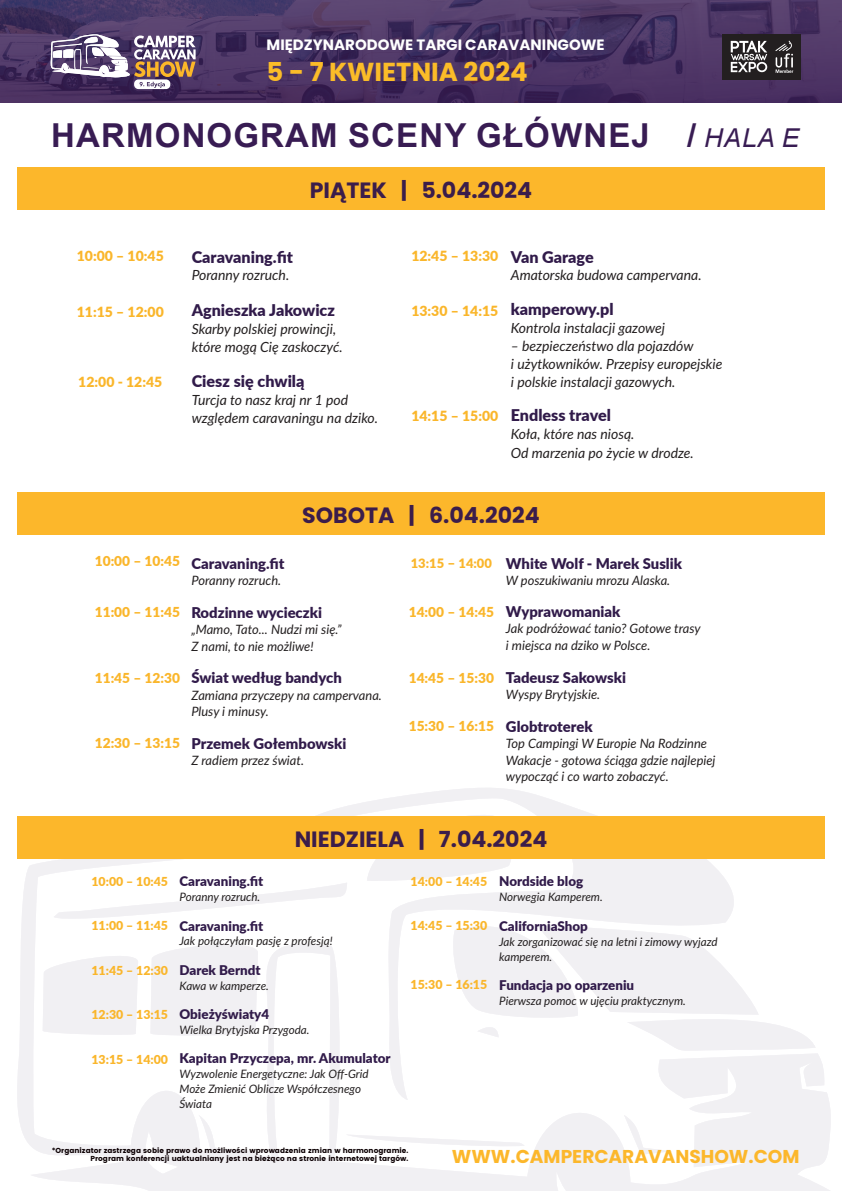
<style>
.page{position:relative;width:842px;height:1191px;background:#fff}
.page>*{position:absolute;margin:0;border:0;box-sizing:border-box;transform-origin:0 0}
.t1{font:700 33px "Arial";letter-spacing:.035em;color:#381c53}
.t2{font:700 26px "Poppins";color:#fbbc28}
.t3{font:700 22.1px "Poppins";color:#3b1d4b}
.t4{font:700 18.6px "Poppins";color:#fcb72b}
.t5{font:900 16.1px "Lato";color:#311b4a}
.t6{font:700 15px "Poppins";color:#fff}
.t7{font:900 14.8px "Lato";color:#311b4a}
.t8{font:italic 14px/17.8px "Lato";color:#231f20}
.t9{font:900 14px "Lato";color:#fab62b}
.t10{font:900 13.7px "Lato";color:#fab62b}
.t11{font:900 13.3px "Lato";color:#311b4a}
.t12{font:italic 12.9px/16.4px "Lato";color:#231f20}
.t13{font:900 12.9px "Lato";color:#fab62b}
.t14{font:900 12.4px "Lato";color:#fab62b}
.t15{font:italic 11.6px/14.9px "Lato";color:#231f20}
.t16{font:7.3px/8.7px "Poppins";color:#0c0003;text-align:right}
.s1{font-weight:400;font-style:italic;font-size:26px}
.s2{font-size:13.7px}
</style>
<div class="page">
<svg style="left:17px;top:788px;width:814px;height:403px"></svg>
<svg style="left:43px;top:807px;width:773px;height:363px"></svg>
<img style="left:0;top:0;width:842px;height:102px">
<div style="left:723px;top:34px;width:78px;height:45px;background:#231f20"></div>
<svg style="left:731px;top:41px;width:36px;height:31px"></svg>
<svg style="left:775px;top:41px;width:18px;height:32px"></svg>
<svg style="left:50px;top:34px;width:146px;height:55px"></svg>
<div style="left:17px;top:167px;width:808px;height:43px;background:#fcb72b"></div>
<div style="left:17px;top:492px;width:808px;height:42px;background:#fcb72b"></div>
<div style="left:17px;top:816px;width:808px;height:43px;background:#fcb72b"></div>
<p class="t6" style="left:267px;top:36px;width:340px">MIĘDZYNARODOWE TARGI CARAVANINGOWE</p>
<p class="t2" style="left:267px;top:57px;width:263px">5 - 7 KWIETNIA 2024</p>
<p class="t1" style="left:51px;top:112px;width:749px">HARMONOGRAM SCENY GŁÓWNEJ / <span class="s1">HALA E</span></p>
<p class="t3" style="left:310px;top:178px;width:224px">PIĄTEK | 5.04.2024</p>
<p class="t9" style="left:77px;top:245px;width:88px">10:00 – 10:45</p>
<p class="t9" style="left:77px;top:301px;width:88px">11:15 – 12:00</p>
<p class="t9" style="left:78px;top:372px;width:86px">12:00 - 12:45</p>
<p class="t5" style="left:192px;top:245px;width:103px">Caravaning.fit</p>
<p class="t8" style="left:192px;top:266px;width:99px">Poranny rozruch.</p>
<p class="t5" style="left:192px;top:298px;width:145px">Agnieszka Jakowicz</p>
<p class="t8" style="left:192px;top:319px;width:152px">Skarby polskiej prowincji, które mogą Cię zaskoczyć.</p>
<p class="t5" style="left:192px;top:369px;width:114px">Ciesz się chwilą</p>
<p class="t8" style="left:192px;top:390px;width:188px">Turcja to nasz kraj nr 1 pod względem caravaningu na dziko.</p>
<p class="t9" style="left:411px;top:245px;width:88px">12:45 – 13:30</p>
<p class="t9" style="left:411px;top:300px;width:88px">13:30 – 14:15</p>
<p class="t9" style="left:411px;top:405px;width:88px">14:15 – 15:00</p>
<p class="t5" style="left:511px;top:245px;width:84px">Van Garage</p>
<p class="t8" style="left:511px;top:266px;width:192px">Amatorska budowa campervana.</p>
<p class="t5" style="left:511px;top:297px;width:104px">kamperowy.pl</p>
<p class="t8" style="left:511px;top:319px;width:156px">Kontrola instalacji gazowej</p>
<p class="t8" style="left:511px;top:336px;width:213px">– bezpieczeństwo dla pojazdów<br>i użytkowników. Przepisy europejskie i polskie instalacji gazowych.</p>
<p class="t5" style="left:511px;top:403px;width:102px">Endless travel</p>
<p class="t8" style="left:511px;top:424px;width:184px;line-height:18.2px">Koła, które nas niosą.<br>Od marzenia po życie w drodze.</p>
<p class="t3" style="left:302px;top:502px;width:239px">SOBOTA | 6.04.2024</p>
<p class="t10" style="left:95px;top:551px;width:87px">10:00 – 10:45</p>
<p class="t10" style="left:95px;top:601px;width:87px">11:00 – 11:45</p>
<p class="t10" style="left:95px;top:667px;width:87px">11:45 – 12:30</p>
<p class="t10" style="left:95px;top:733px;width:87px">12:30 – 13:15</p>
<p class="t7" style="left:191px;top:552px;width:95px">Caravaning.fit</p>
<p class="t12" style="left:191px;top:571px;width:91px">Poranny rozruch.</p>
<p class="t7" style="left:191px;top:601px;width:132px">Rodzinne wycieczki</p>
<p class="t12" style="left:191px;top:620px;width:152px">„Mamo, Tato... Nudzi mi się.”<br>Z nami, to nie możliwe!</p>
<p class="t7" style="left:191px;top:667px;width:152px">Świat według bandych</p>
<p class="t12" style="left:191px;top:686px;width:192px">Zamiana przyczepy na campervana.<br>Plusy i minusy.</p>
<p class="t7" style="left:191px;top:732px;width:156px">Przemek Gołembowski</p>
<p class="t12" style="left:191px;top:752px;width:114px">Z radiem przez świat.</p>
<p class="t13" style="left:411px;top:553px;width:83px">13:15 <span class="s2">–</span> 14:00</p>
<p class="t10" style="left:409px;top:602px;width:87px">14:00 – 14:45</p>
<p class="t10" style="left:409px;top:667px;width:87px">14:45 – 15:30</p>
<p class="t10" style="left:409px;top:715px;width:87px">15:30 – 16:15</p>
<p class="t7" style="left:506px;top:552px;width:178px">White Wolf - Marek Suslik</p>
<p class="t12" style="left:506px;top:572px;width:166px">W poszukiwaniu mrozu Alaska.</p>
<p class="t7" style="left:506px;top:600px;width:116px">Wyprawomaniak</p>
<p class="t12" style="left:506px;top:619px;width:196px;line-height:16.8px">Jak podróżować tanio? Gotowe trasy i miejsca na dziko w Polsce.</p>
<p class="t7" style="left:506px;top:666px;width:121px">Tadeusz Sakowski</p>
<p class="t12" style="left:506px;top:686px;width:96px">Wyspy Brytyjskie.</p>
<p class="t7" style="left:506px;top:715px;width:88px">Globtroterek</p>
<p class="t12" style="left:506px;top:735px;width:211px">Top Campingi W Europie Na Rodzinne<br>Wakacje - gotowa ściąga gdzie najlepiej wypocząć i co warto zobaczyć.</p>
<p class="t3" style="left:295px;top:827px;width:254px">NIEDZIELA | 7.04.2024</p>
<p class="t14" style="left:91px;top:871px;width:78px">10:00 – 10:45</p>
<p class="t14" style="left:91px;top:916px;width:78px">11:00 – 11:45</p>
<p class="t14" style="left:91px;top:960px;width:78px">11:45 – 12:30</p>
<p class="t14" style="left:91px;top:1005px;width:78px">12:30 – 13:15</p>
<p class="t14" style="left:91px;top:1049px;width:78px">13:15 – 14:00</p>
<p class="t11" style="left:179px;top:871px;width:85px">Caravaning.fit</p>
<p class="t15" style="left:179px;top:889px;width:82px">Poranny rozruch.</p>
<p class="t11" style="left:179px;top:915px;width:85px">Caravaning.fit</p>
<p class="t15" style="left:179px;top:933px;width:155px">Jak połączyłam pasję z profesją!</p>
<p class="t11" style="left:179px;top:960px;width:83px">Darek Berndt</p>
<p class="t15" style="left:179px;top:977px;width:91px">Kawa w kamperze.</p>
<p class="t11" style="left:179px;top:1004px;width:91px">Obieżyświaty4</p>
<p class="t15" style="left:179px;top:1021px;width:132px">Wielka Brytyjska Przygoda.</p>
<p class="t11" style="left:179px;top:1048px;width:213px">Kapitan Przyczepa, mr. Akumulator</p>
<p class="t15" style="left:179px;top:1065px;width:191px">Wyzwolenie Energetyczne: Jak Off-Grid<br>Może Zmienić Oblicze Współczesnego<br>Świata</p>
<p class="t14" style="left:411px;top:871px;width:78px">14:00 – 14:45</p>
<p class="t14" style="left:411px;top:916px;width:78px">14:45 – 15:30</p>
<p class="t14" style="left:411px;top:975px;width:78px">15:30 – 16:15</p>
<p class="t11" style="left:499px;top:871px;width:85px">Nordside blog</p>
<p class="t15" style="left:499px;top:889px;width:105px">Norwegia Kamperem.</p>
<p class="t11" style="left:499px;top:916px;width:90px">CaliforniaShop</p>
<p class="t15" style="left:499px;top:933px;width:220px">Jak zorganizować się na letni i zimowy wyjazd kamperem.</p>
<p class="t11" style="left:499px;top:975px;width:136px">Fundacja po oparzeniu</p>
<p class="t15" style="left:499px;top:992px;width:188px">Pierwsza pomoc w ujęciu praktycznym.</p>
<p class="t16" style="left:52px;top:1145px;width:358px">*Organizator zastrzega sobie prawo do możliwości wprowadzenia zmian w harmonogramie.<br>Program konferencji uaktualniany jest na bieżąco na stronie internetowej targów.</p>
<p class="t4" style="left:452px;top:1145px;width:349px">WWW.CAMPERCARAVANSHOW.COM</p>
</div>
